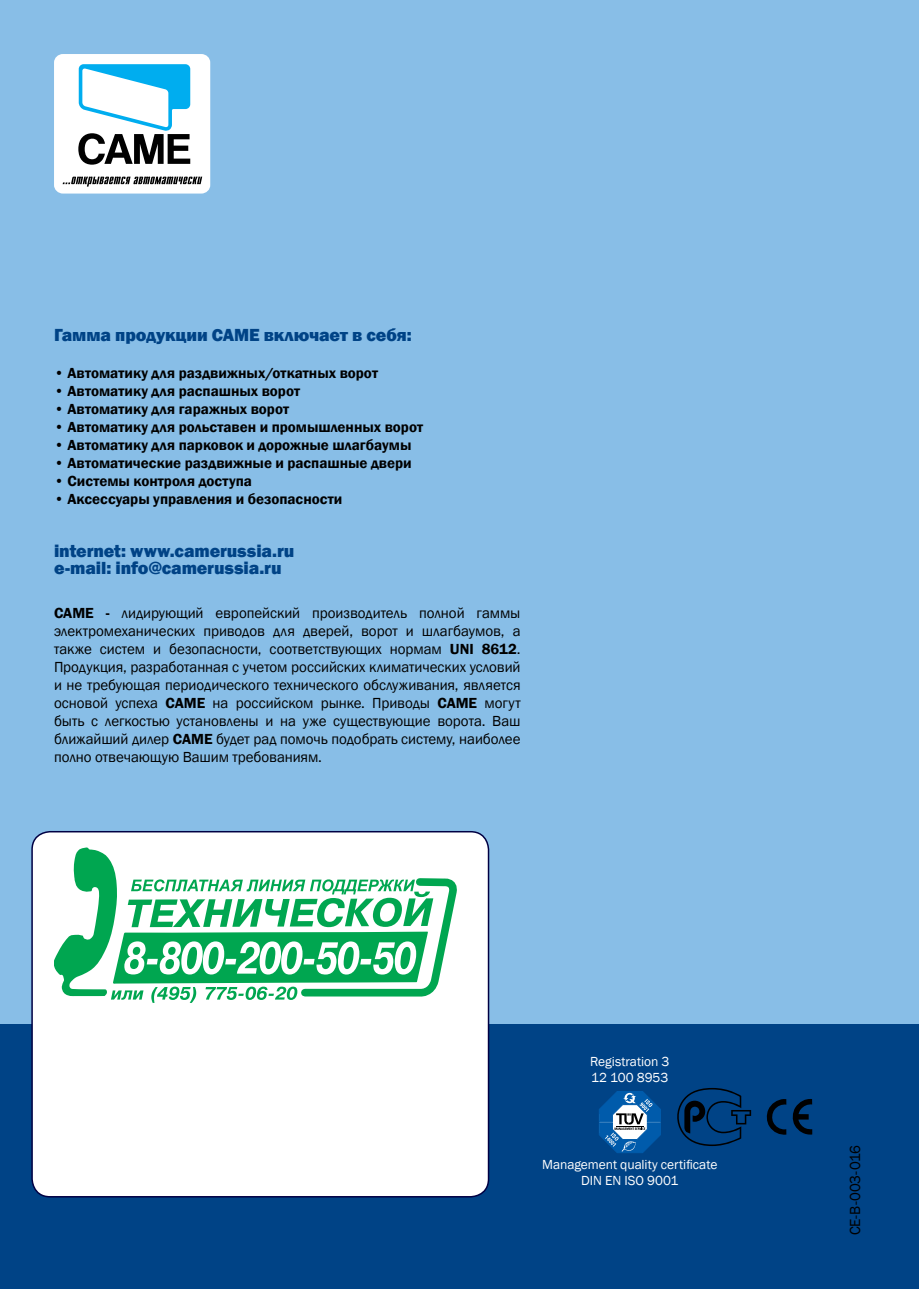
<style>
.page{position:relative;width:919px;height:1289px;background:#fff}
.page>*{position:absolute;margin:0;border:0;box-sizing:border-box;transform-origin:0 0}
.t1{font:800 18px/16.5px "Franklin Gothic";letter-spacing:-.005em;color:#004386}
.t2{font:15px/18px "Franklin Gothic";letter-spacing:-.005em;color:#000;text-align:justify}
.t3{font:600 15px "Franklin Gothic";color:#000}
.t4{font:13.5px/16.2px "Franklin Gothic";letter-spacing:-.005em;color:#fff;text-align:center}
.s1{font-weight:600}
</style>
<div class="page">
<div style="left:0;top:0;width:918px;height:1288px;background:#004386"></div>
<div style="left:0;top:0;width:918px;height:1023px;background:#88bee7"></div>
<div style="left:32px;top:831px;width:456px;height:365px;background:#fff;border-radius:18px"></div>
<div style="left:31px;top:831px;width:458px;height:366px;border:2px solid #000043;border-radius:18px"></div>
<svg style="left:55px;top:847px;width:399px;height:155px"></svg>
<svg style="left:599px;top:1091px;width:61px;height:61px"></svg>
<svg style="left:677px;top:1088px;width:74px;height:57px"></svg>
<svg style="left:766px;top:1099px;width:46px;height:36px"></svg>
<div style="left:54px;top:54px;width:156px;height:139px;background:#fff;border-radius:9px"></div>
<svg style="left:63px;top:176px;width:139px;height:11px"></svg>
<svg style="left:78px;top:64px;width:112px;height:101px"></svg>
<p class="t1" style="left:54px;top:327px;width:359px">Гамма продукции CAME включает в себя:</p>
<p class="t3" style="left:54px;top:363px;width:325px">• Автоматику для раздвижных/откатных ворот</p>
<p class="t3" style="left:54px;top:381px;width:247px">• Автоматику для распашных ворот</p>
<p class="t3" style="left:54px;top:399px;width:236px">• Автоматику для гаражных ворот</p>
<p class="t3" style="left:54px;top:417px;width:370px">• Автоматику для рольставен и промышленных ворот</p>
<p class="t3" style="left:54px;top:435px;width:359px">• Автоматику для парковок и дорожные шлагбаумы</p>
<p class="t3" style="left:54px;top:453px;width:359px">• Автоматические раздвижные и распашные двери</p>
<p class="t3" style="left:54px;top:471px;width:199px">• Системы контроля доступа</p>
<p class="t3" style="left:54px;top:489px;width:290px">• Аксессуары управления и безопасности</p>
<p class="t1" style="left:54px;top:542px;width:242px">internet: www.camerussia.ru e-mail: info@camerussia.ru</p>
<p class="t2" style="left:54px;top:604px;width:468px"><span class="s1">CAME -</span> лидирующий европейский производитель полной гаммы электромеханических приводов для дверей, ворот и шлагбаумов, а также систем и безопасности, соответствующих нормам <span class="s1">UNI 8612</span>.<br>Продукция, разработанная с учетом российских климатических условий и не требующая периодического технического обслуживания, является основой успеха <span class="s1">CAME</span> на российском рынке. Приводы <span class="s1">CAME</span> могут быть с легкостью установлены и на уже существующие ворота. Ваш ближайший дилер <span class="s1">CAME</span> будет рад помочь подобрать систему, наиболее полно отвечающую Вашим требованиям.</p>
<p class="t4" style="left:590px;top:1053px;width:81px;text-align:left">Registration 3<br>12 100 8953</p>
<p class="t4" style="left:542px;top:1156px;width:177px">Маnagement quality certificate<br>DIN EN ISO 9001</p>
<p class="t2" style="left:846px;top:1235px;width:92px;rotate:-90deg">CE-B-003-016</p>
</div>
